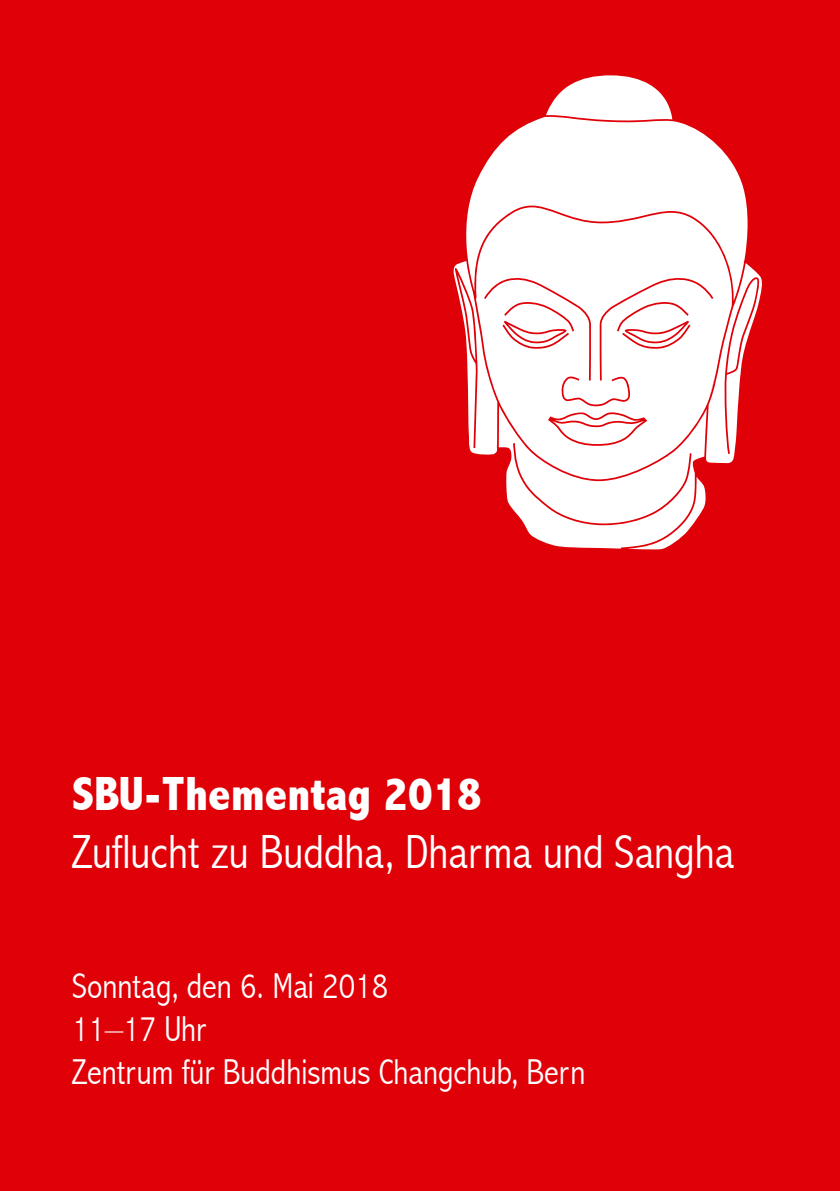
<style>
.page{position:relative;width:840px;height:1191px;background:#fff}
.page>*{position:absolute;margin:0;border:0;box-sizing:border-box;transform-origin:0 0}
.t1{font:300 condensed 48px "Abadi";color:#fff}
.t2{font:800 condensed 48px "Abadi";color:#fff}
.t3{font:300 condensed 36px/43.2px "Abadi";color:#fff}
</style>
<div class="page">
<div style="left:0;top:0;width:839px;height:1191px;background:#e00008"></div>
<svg style="left:466px;top:117px;width:281px;height:144px;fill:#fff"></svg>
<svg style="left:544px;top:75px;width:128px;height:46px"></svg>
<div style="left:473px;top:207px;width:260px;height:54px;background:#fff"></div>
<svg style="left:453px;top:261px;width:309px;height:288px"></svg>
<h1 class="t2" style="left:72px;top:766px;width:411px">SBU-Thementag 2018</h1>
<h1 class="t1" style="left:72px;top:824px;width:663px">Zuflucht zu Buddha, Dharma und Sangha</h1>
<p class="t3" style="left:72px;top:964px;width:514px">Sonntag, den 6. Mai 2018<br>11–17 Uhr<br>Zentrum für Buddhismus Changchub, Bern</p>
</div>
